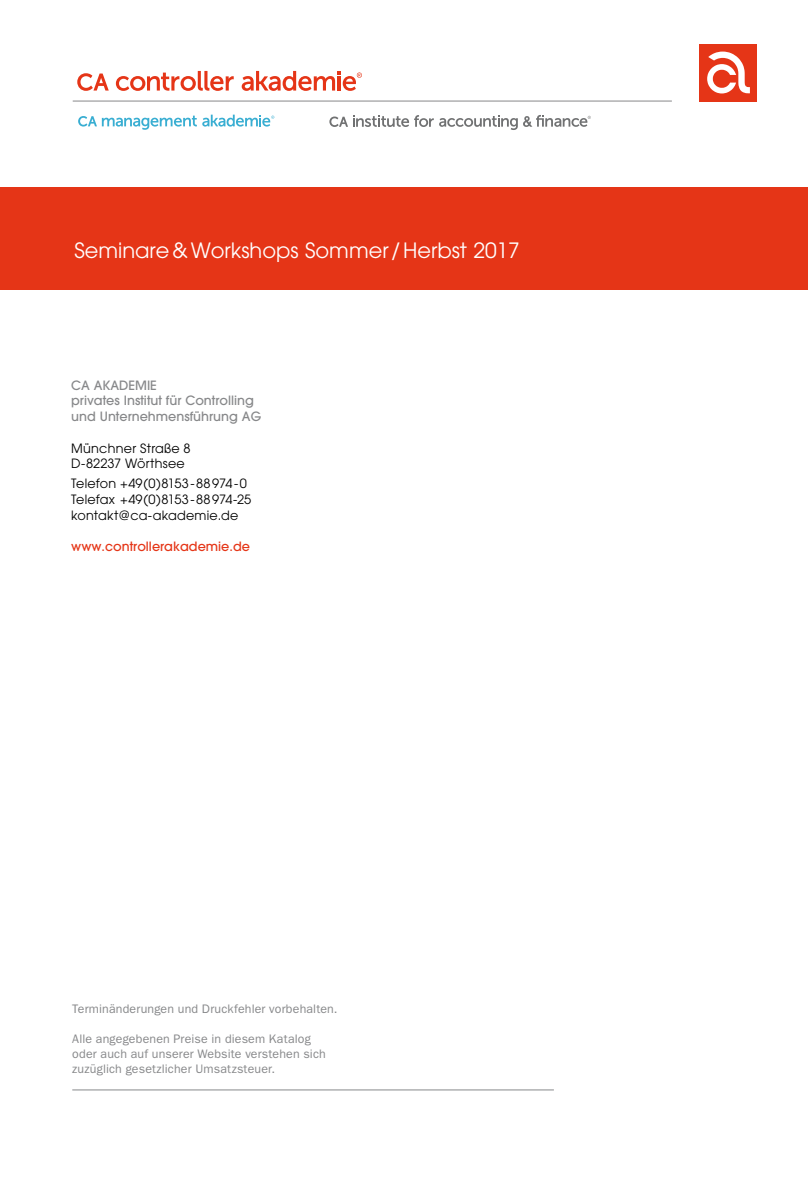
<style>
.page{position:relative;width:808px;height:1178px;background:#fff}
.page>*{position:absolute;margin:0;border:0;box-sizing:border-box;transform-origin:0 0}
.t1{font:21px "Avant Garde";color:#fff}
.t2{font:12.75px/15.8px "Avant Garde";letter-spacing:.02em;color:#000}
.t3{font:500 12.75px/15.8px "Avant Garde";color:#87888a}
.t4{font:500 12.75px "Avant Garde";color:#e53517}
.t5{font:12.3px/15px "ITC Franklin Gothic Std";letter-spacing:.01em;color:#87888a}
</style>
<div class="page">
<hr style="left:72px;top:1089px;width:482px;height:1px;background:#87888a">
<svg style="left:329px;top:115px;width:262px;height:15px"></svg>
<svg style="left:77px;top:73px;width:32px;height:18px"></svg>
<svg style="left:116px;top:71px;width:118px;height:20px"></svg>
<svg style="left:242px;top:71px;width:120px;height:20px"></svg>
<svg style="left:78px;top:115px;width:196px;height:15px"></svg>
<hr style="left:73px;top:101px;width:599px;height:1px;background:#87888a">
<div style="left:699px;top:44px;width:58px;height:57px;background:#e53517"></div>
<svg style="left:707px;top:52px;width:43px;height:41px"></svg>
<div style="left:0;top:187px;width:808px;height:102px;background:#e53517"></div>
<h1 class="t1" style="left:74px;top:238px;width:447px">Seminare&amp;Workshops Sommer /Herbst 2017</h1>
<p class="t3" style="left:71px;top:377px;width:192px">CA AKADEMIE<br>privates Institut für Controlling und Unternehmensführung AG</p>
<p class="t2" style="left:71px;top:440px;width:121px">Münchner Straße 8<br>D-82237 Wörthsee</p>
<p class="t2" style="left:71px;top:476px;width:182px">Telefon +49(0)8153-88974-0<br>Telefax +49(0)8153-88974-25 kontakt@ca-akademie.de</p>
<p class="t4" style="left:71px;top:539px;width:180px">www.controllerakademie.de</p>
<p class="t5" style="left:72px;top:1001px;width:267px">Terminänderungen und Druckfehler vorbehalten.</p>
<p class="t5" style="left:72px;top:1031px;width:255px">Alle angegebenen Preise in diesem Katalog oder auch auf unserer Website verstehen sich zuzüglich gesetzlicher Umsatzsteuer.</p>
</div>
